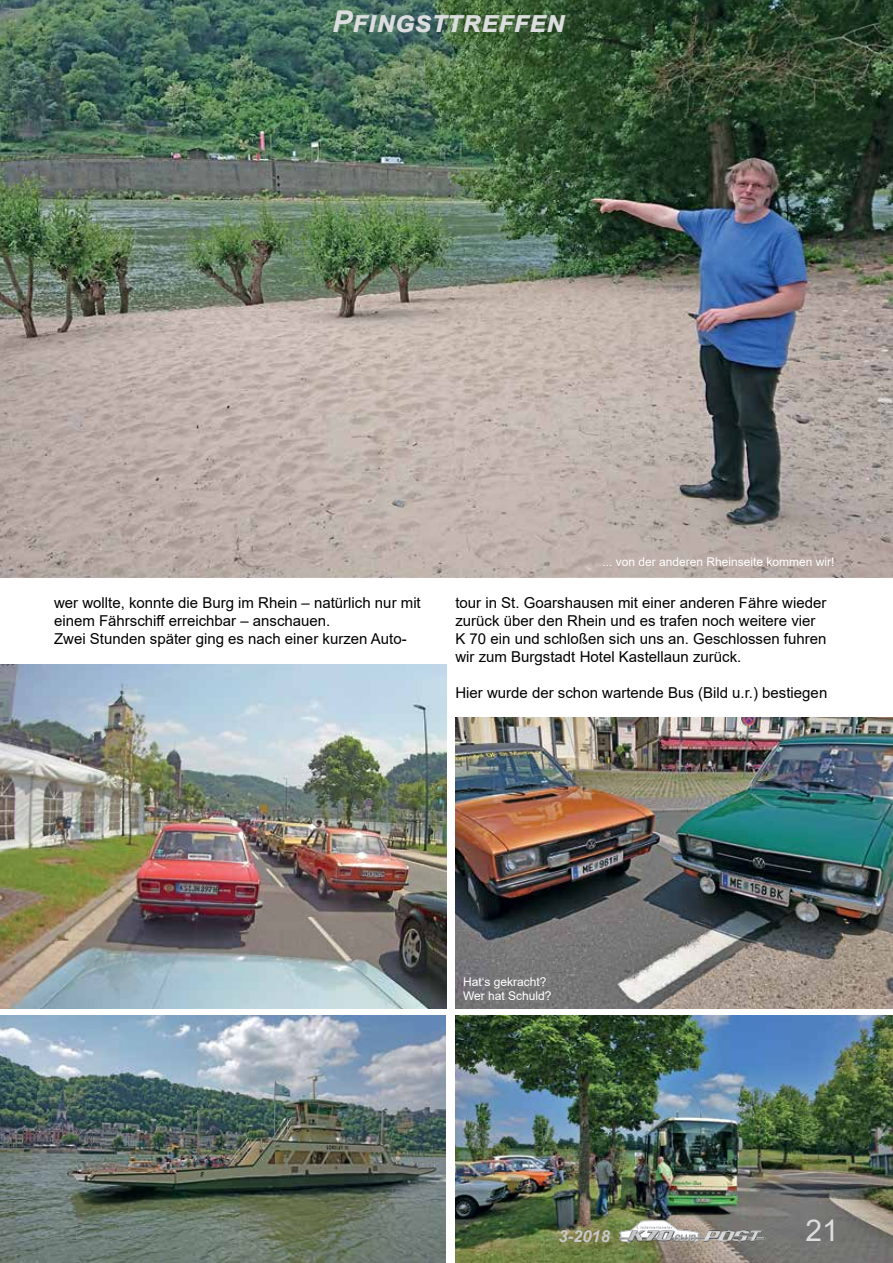
<style>
.page{position:relative;width:893px;height:1263px;background:#fff}
.page>*{position:absolute;margin:0;border:0;box-sizing:border-box;transform-origin:0 0}
.t1{font:italic 700 30px "Arial";color:#dcddde}
.t2{font:30px "Arial";color:#dcddde}
.t3{font:italic 700 16.5px "Arial";color:#c7c8ca}
.t4{font:15px/18px "Arial";color:#000}
.t5{font:12px/14.4px "Arial";color:#fff}
</style>
<div class="page">
<img style="left:0;top:664px;width:446px;height:345px">
<img style="left:0;top:0;width:893px;height:577px">
<img style="left:0;top:1016px;width:446px;height:247px">
<img style="left:455px;top:718px;width:438px;height:291px">
<img style="left:455px;top:1016px;width:438px;height:247px">
<img style="left:619px;top:1221px;width:147px;height:21px">
<h1 class="t1" style="left:332px;top:1px;width:235px">Pfingsttreffen</h1>
<p class="t5" style="left:602px;top:554px;width:234px">... von der anderen Rheinseite kommen wir!</p>
<p class="t4" style="left:54px;top:594px;width:368px">wer wollte, konnte die Burg im Rhein – natürlich nur mit einem Fährschiff erreichbar – anschauen.<br>Zwei Stunden später ging es nach einer kurzen Auto-</p>
<p class="t4" style="left:455px;top:594px;width:373px">tour in St. Goarshausen mit einer anderen Fähre wieder zurück über den Rhein und es trafen noch weitere vier K 70 ein und schloßen sich uns an. Geschlossen fuhren wir zum Burgstadt Hotel Kastellaun zurück.</p>
<p class="t4" style="left:455px;top:684px;width:373px">Hier wurde der schon wartende Bus (Bild u.r.) bestiegen</p>
<p class="t5" style="left:463px;top:974px;width:90px">Hat‘s gekracht?<br>Wer hat Schuld?</p>
<p class="t3" style="left:558px;top:1225px;width:53px">3-2018</p>
<h1 class="t2" style="left:805px;top:1210px;width:35px">21</h1>
</div>
